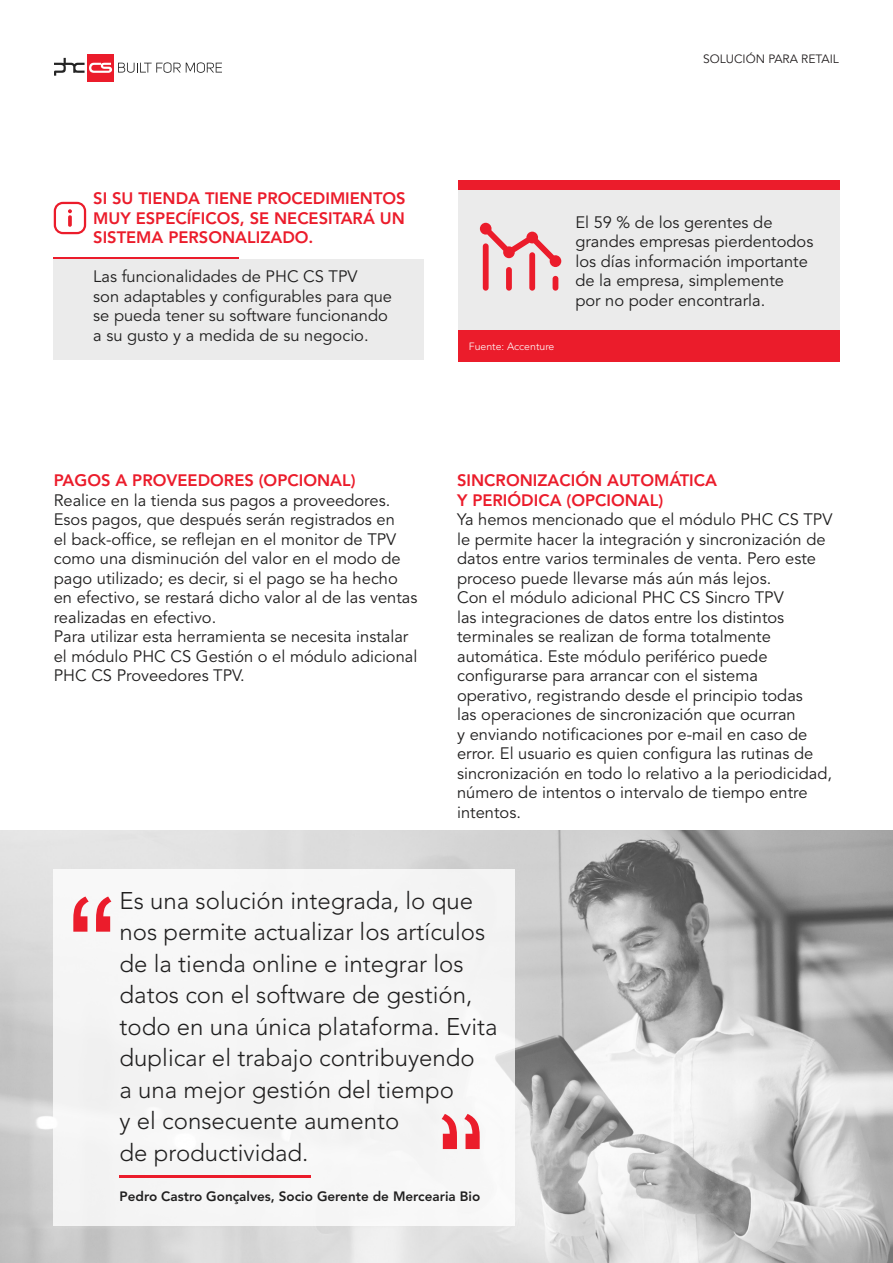
<style>
.page{position:relative;width:893px;height:1263px;background:#fff}
.page>*{position:absolute;margin:0;border:0;box-sizing:border-box;transform-origin:0 0}
.Paragraph_Style_2{font:150px "Arial";color:#eb1c2b}
.t1{font:300 24px/31.5px "Avenir LT Std";color:#201f1f}
.t2{font:16.5px/19.5px "Avenir LT Std";color:#201f1f}
.t3{font:800 16.5px/19.5px "Avenir LT Std";color:#eb1c2b}
.t4{font:800 13.5px "Avenir LT Std";color:#201f1f}
.t5{font:12px "Avenir LT Std";color:#231f20}
.t6{font:300 10.5px "Avenir LT Std";color:#fff}
</style>
<div class="page">
<svg style="left:118px;top:62px;width:104px;height:11px"></svg>
<div style="left:87px;top:54px;width:27px;height:27px;background:#eb1c2b"></div>
<svg style="left:54px;top:58px;width:58px;height:18px"></svg>
<div style="left:458px;top:329px;width:381px;height:33px;background:#eb1c2b"></div>
<div style="left:458px;top:190px;width:381px;height:139px;background:#ebebeb"></div>
<div style="left:458px;top:180px;width:381px;height:10px;background:#eb1c2b"></div>
<svg style="left:480px;top:223px;width:81px;height:68px"></svg>
<img style="left:1px;top:830px;width:892px;height:433px">
<div style="left:54px;top:869px;width:461px;height:357px;background:#f5f5f5"></div>
<hr style="left:120px;top:1175px;width:191px;height:3px;background:#eb1c2b">
<hr style="left:54px;top:257px;width:185px;height:3px;background:#eb1c2b">
<div style="left:54px;top:260px;width:370px;height:100px;background:#ebebeb"></div>
<svg style="left:54px;top:202px;width:32px;height:32px"></svg>
<p class="t5" style="left:703px;top:52px;width:137px">SOLUCIÓN PARA RETAIL</p>
<p class="t3" style="left:93px;top:189px;width:314px;text-align:justify">SI SU TIENDA TIENE PROCEDIMIENTOS MUY ESPECÍFICOS, SE NECESITARÁ UN SISTEMA PERSONALIZADO.</p>
<p class="t2" style="left:93px;top:267px;width:300px">Las funcionalidades de PHC CS TPV<br>son adaptables y configurables para que se pueda tener su software funcionando a su gusto y a medida de su negocio.</p>
<p class="t6" style="left:469px;top:340px;width:87px">Fuente: Accenture</p>
<p class="t2" style="left:575px;top:213px;width:240px">El 59 % de los gerentes de grandes empresas pierdentodos los días información importante de la empresa, simplemente por no poder encontrarla.</p>
<p class="t3" style="left:54px;top:471px;width:303px">PAGOS A PROVEEDORES (OPCIONAL)</p>
<p class="t2" style="left:54px;top:491px;width:365px">Realice en la tienda sus pagos a proveedores.<br>Esos pagos, que después serán registrados en<br>el back-office, se reflejan en el monitor de TPV como una disminución del valor en el modo de pago utilizado; es decir, si el pago se ha hecho en efectivo, se restará dicho valor al de las ventas realizadas en efectivo.</p>
<p class="t2" style="left:54px;top:627px;width:365px">Para utilizar esta herramienta se necesita instalar el módulo PHC CS Gestión o el módulo adicional<br>PHC CS Proveedores TPV.</p>
<p class="t3" style="left:457px;top:471px;width:261px">SINCRONIZACIÓN AUTOMÁTICA<br>Y PERIÓDICA (OPCIONAL)</p>
<p class="t2" style="left:457px;top:510px;width:377px">Ya hemos mencionado que el módulo PHC CS TPV le permite hacer la integración y sincronización de datos entre varios terminales de venta. Pero este proceso puede llevarse más aún más lejos.</p>
<p class="t2" style="left:457px;top:588px;width:376px">Con el módulo adicional PHC CS Sincro TPV<br>las integraciones de datos entre los distintos terminales se realizan de forma totalmente automática. Este módulo periférico puede configurarse para arrancar con el sistema operativo, registrando desde el principio todas<br>las operaciones de sincronización que ocurran<br>y enviando notificaciones por e-mail en caso de error. El usuario es quien configura las rutinas de sincronización en todo lo relativo a la periodicidad, número de intentos o intervalo de tiempo entre intentos.</p>
<p class="Paragraph_Style_2" style="left:67px;top:850px;width:51px">“</p>
<p class="t1" style="left:120px;top:885px;width:380px">Es una solución integrada, lo que nos permite actualizar los artículos de la tienda online e integrar los datos con el software de gestión, todo en una única plataforma. Evita duplicar el trabajo contribuyendo<br>a una mejor gestión del tiempo<br>y el consecuente aumento<br>de productividad.</p>
<p class="t4" style="left:120px;top:1188px;width:362px">Pedro Castro Gonçalves, Socio Gerente de Mercearia Bio</p>
</div>
